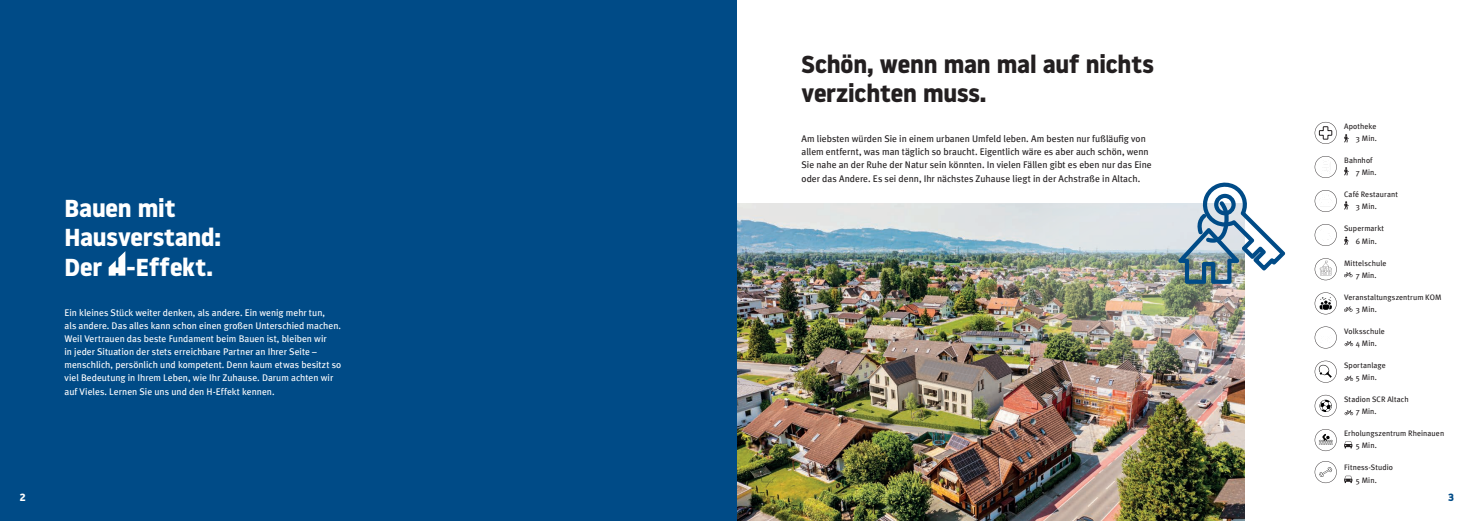
<style>
.page{position:relative;width:1474px;height:521px;background:#fff}
.page>*{position:absolute;margin:0;border:0;box-sizing:border-box;transform-origin:0 0}
.t1{font:700 24.5px/29.4px "Noway";letter-spacing:-.01em;color:#231f20}
.t2{font:700 24.5px/29.6px "Noway";letter-spacing:-.005em;color:#fff}
.t3{font:700 10.5px "Noway";color:#fff}
.t4{font:700 10.5px "Noway";color:#004b87}
.t5{font:9.62px/13.1px "Meta Plus";color:#fff}
.t6{font:9.62px/13.1px "Meta Plus";color:#231f20}
.t7{font:7.88px/12.1px "Meta Plus";letter-spacing:.01em;color:#231f20}
</style>
<div class="page">
<div style="left:0;top:0;width:737px;height:521px;background:#004b87"></div>
<img style="left:737px;top:204px;width:507px;height:317px">
<img style="left:959px;top:121px;width:395px;height:265px">
<svg style="left:1176px;top:181px;width:110px;height:104px"></svg>
<svg style="left:1314px;top:122px;width:22px;height:22px"></svg>
<svg style="left:1344px;top:341px;width:9px;height:5px"></svg>
<svg style="left:1344px;top:376px;width:9px;height:5px"></svg>
<svg style="left:1344px;top:410px;width:9px;height:5px"></svg>
<svg style="left:1343px;top:201px;width:5px;height:9px"></svg>
<svg style="left:1343px;top:167px;width:5px;height:8px"></svg>
<svg style="left:1343px;top:134px;width:5px;height:8px"></svg>
<svg style="left:1343px;top:237px;width:5px;height:8px"></svg>
<svg style="left:1343px;top:272px;width:9px;height:5px"></svg>
<svg style="left:1343px;top:306px;width:9px;height:6px"></svg>
<svg style="left:1344px;top:441px;width:8px;height:7px"></svg>
<svg style="left:1344px;top:476px;width:8px;height:7px"></svg>
<svg style="left:1314px;top:224px;width:22px;height:22px"></svg>
<svg style="left:1314px;top:258px;width:22px;height:22px"></svg>
<svg style="left:1314px;top:395px;width:22px;height:22px"></svg>
<svg style="left:1314px;top:190px;width:22px;height:22px"></svg>
<svg style="left:1314px;top:326px;width:22px;height:22px"></svg>
<svg style="left:1314px;top:292px;width:22px;height:22px"></svg>
<svg style="left:1314px;top:361px;width:22px;height:22px"></svg>
<svg style="left:1314px;top:461px;width:22px;height:22px"></svg>
<svg style="left:1314px;top:429px;width:22px;height:22px"></svg>
<svg style="left:1314px;top:156px;width:22px;height:22px"></svg>
<svg style="left:109px;top:251px;width:16px;height:25px"></svg>
<h1 class="t2" style="left:64px;top:194px;width:158px">Bauen mit<br>Hausverstand:<br>Der -Effekt.</h1>
<p class="t5" style="left:64px;top:306px;width:278px">Ein kleines Stück weiter denken, als andere. Ein wenig mehr tun,<br>als andere. Das alles kann schon einen großen Unterschied machen.<br>Weil Vertrauen das beste Fundament beim Bauen ist, bleiben wir<br>in jeder Situation der stets erreichbare Partner an Ihrer Seite – menschlich, persönlich und kompetent. Denn kaum etwas besitzt so viel Bedeutung in Ihrem Leben, wie Ihr Zuhause. Darum achten wir auf Vieles. Lernen Sie uns und den H-Effekt kennen.</p>
<h1 class="t1" style="left:801px;top:50px;width:354px">Schön, wenn man mal auf nichts verzichten muss.</h1>
<p class="t6" style="left:801px;top:133px;width:352px">Am liebsten würden Sie in einem urbanen Umfeld leben. Am besten nur fußläufig von allem entfernt, was man täglich so braucht. Eigentlich wäre es aber auch schön, wenn Sie nahe an der Ruhe der Natur sein könnten. In vielen Fällen gibt es eben nur das Eine oder das Andere. Es sei denn, Ihr nächstes Zuhause liegt in der Achstraße in Altach.</p>
<p class="t7" style="left:1344px;top:121px;width:34px;text-align:right">Apotheke<br>3 Min.</p>
<p class="t7" style="left:1355px;top:155px;width:22px;text-indent:-12px">Bahnhof<br>7 Min.</p>
<p class="t7" style="left:1355px;top:189px;width:43px;text-indent:-12px">Café Restaurant<br>3 Min.</p>
<p class="t7" style="left:1344px;top:223px;width:42px;text-align:center">Supermarkt<br>6 Min.</p>
<p class="t7" style="left:1344px;top:257px;width:44px;text-align:center">Mittelschule<br>7 Min.</p>
<p class="t7" style="left:1355px;top:291px;width:87px;text-indent:-12px">Veranstaltungszentrum KOM<br>3 Min.</p>
<p class="t7" style="left:1344px;top:325px;width:42px;text-align:center">Volksschule<br>4 Min.</p>
<p class="t7" style="left:1344px;top:360px;width:43px;text-align:center">Sportanlage<br>5 Min.</p>
<p class="t7" style="left:1355px;top:394px;width:54px;text-indent:-12px">Stadion SCR Altach<br>7 Min.</p>
<p class="t7" style="left:1355px;top:428px;width:90px;text-indent:-12px">Erholungszentrum Rheinauen<br>5 Min.</p>
<p class="t7" style="left:1344px;top:462px;width:50px;text-align:center">Fitness-Studio<br>5 Min.</p>
<p class="t3" style="left:20px;top:491px;width:7px">2</p>
<p class="t4" style="left:1448px;top:491px;width:7px">3</p>
</div>
